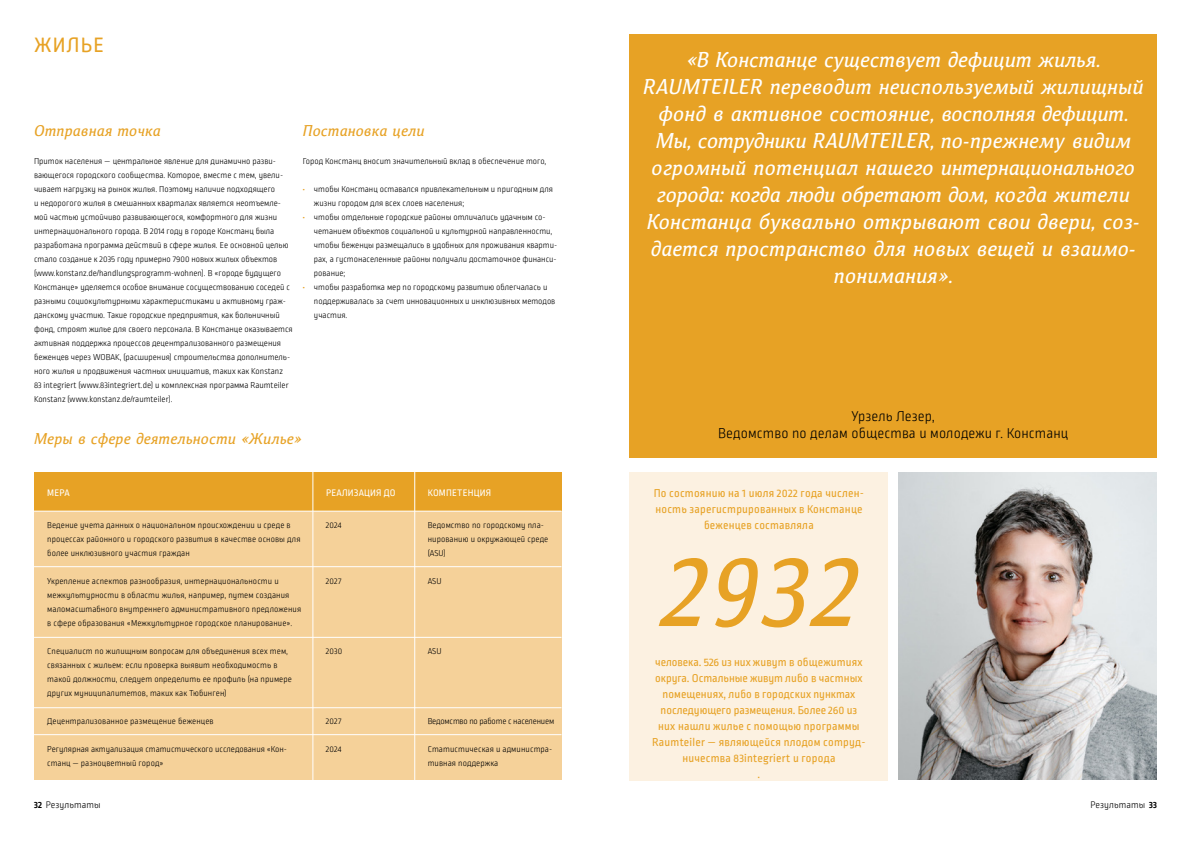
<style>
.page{position:relative;width:1191px;height:842px;background:#fff}
.page>*{position:absolute;margin:0;border:0;box-sizing:border-box;transform-origin:0 0}
.t1{font:italic 99px "Calendula";color:#e7a225}
.t2{font:italic 22px/27px "Calendula";letter-spacing:.02em;color:#fff;text-align:center}
.t3{font:22px "Ropa Mix Pro";letter-spacing:.06em;color:#e7a225}
.t4{font:italic 16px "Calendula";letter-spacing:.02em;color:#e7a225}
.t5{font:300 15px/17px "Ropa Mix Pro";letter-spacing:.01em;color:#000;text-align:center}
.t6{font:12px/16px "Ropa Mix Pro";letter-spacing:.02em;color:#e7a225;text-align:center}
.t7{font:10px "Ropa Mix Pro";letter-spacing:.02em;color:#fff}
.t8{font:300 10px "Ropa Mix Pro";letter-spacing:.01em;color:#000}
.t9{font:300 9px/14px "Ropa Mix Pro";color:#000}
.t10{font:300 9px "Ropa Mix Pro";letter-spacing:-.02em;color:#000}
.s1{font-weight:700;color:#e7a225}
.s2{font-weight:700}
</style>
<div class="page">
<div style="left:34px;top:472px;width:527px;height:308px;background:#f5d199"></div>
<div style="left:629px;top:34px;width:528px;height:424px;background:#e7a225"></div>
<div style="left:629px;top:472px;width:259px;height:308px;background:#fcf1e1"></div>
<div style="left:34px;top:472px;width:527px;height:39px;background:#e7a225"></div>
<hr style="left:34px;top:511px;width:527px;height:1px;background:#fff">
<hr style="left:34px;top:566px;width:527px;height:1px;background:#fff">
<hr style="left:312px;top:472px;width:1px;height:370px;background:#fff">
<hr style="left:414px;top:472px;width:1px;height:370px;background:#fff">
<hr style="left:34px;top:637px;width:527px;height:1px;background:#fff">
<hr style="left:34px;top:734px;width:527px;height:1px;background:#fff">
<hr style="left:34px;top:707px;width:527px;height:1px;background:#fff">
<img style="left:898px;top:472px;width:259px;height:308px">
<h2 class="t3" style="left:34px;top:33px;width:72px">ЖИЛЬЕ</h2>
<h3 class="t4" style="left:34px;top:121px;width:128px">Отправная точка</h3>
<p class="t9" style="left:34px;top:155px;width:260px">Приток населения — центральное явление для динамично разви&shy;вающегося городского сообщества. Которое, вместе с тем, увели&shy;чивает нагрузку на рынок жилья. Поэтому наличие подходящего<br>и недорогого жилья в смешанных кварталах является неотъемле&shy;мой частью устойчиво развивающегося, комфортного для жизни интернационального города. В 2014 году в городе Констанц была разработана программа действий в сфере жилья. Ее основной целью стало создание к 2035 году примерно 7900 новых жилых объектов (www.konstanz.de/handlungsprogramm-wohnen). В «городе будущего Констанце» уделяется особое внимание сосуществованию соседей с разными социокультурными характеристиками и активному граж&shy;данскому участию. Такие городские предприятия, как больничный фонд, строят жилье для своего персонала. В Констанце оказывается активная поддержка процессов децентрализованного размещения беженцев через WOBAK, (расширения) строительства дополнитель&shy;ного жилья и продвижения частных инициатив, таких как Konstanz 83 integriert (www.83integriert.de) и комплексная программа Raumteiler Konstanz (www.konstanz.de/raumteiler).</p>
<h3 class="t4" style="left:303px;top:121px;width:123px">Постановка цели</h3>
<p class="t9" style="left:303px;top:155px;width:245px">Город Констанц вносит значительный вклад в обеспечение того,</p>
<p class="t9" style="left:314px;top:183px;width:240px;text-indent:-11px"><span class="s1">•</span> чтобы Констанц оставался привлекательным и пригодным для жизни городом для всех слоев населения;</p>
<p class="t9" style="left:314px;top:211px;width:245px;text-indent:-11px"><span class="s1">•</span> чтобы отдельные городские районы отличались удачным со&shy;четанием объектов социальной и культурной направленности, чтобы беженцы размещались в удобных для проживания кварти&shy;рах, а густонаселенные районы получали достаточное финанси&shy;рование;</p>
<p class="t9" style="left:314px;top:281px;width:243px;text-indent:-11px"><span class="s1">•</span> чтобы разработка мер по городскому развитию облегчалась и поддерживалась за счет инновационных и инклюзивных методов участия.</p>
<h3 class="t4" style="left:34px;top:429px;width:269px">Меры в сфере деятельности «Жилье»</h3>
<p class="t2" style="left:643px;top:47px;width:501px">«В Констанце существует дефицит жилья.<br>RAUMTEILER переводит неиспользуемый жилищный фонд в активное состояние, восполняя дефицит.<br>Мы, сотрудники RAUMTEILER, по-прежнему видим огромный потенциал нашего интернационального города: когда люди обретают дом, когда жители Констанца буквально открывают свои двери, соз&shy;дается пространство для новых вещей и взаимо&shy;понимания».</p>
<h3 class="t5" style="left:718px;top:409px;width:352px">Урзель Лезер,<br>Ведомство по делам общества и молодежи г. Констанц</h3>
<p class="t7" style="left:47px;top:488px;width:24px">МЕРА</p>
<p class="t7" style="left:326px;top:488px;width:71px">РЕАЛИЗАЦИЯ ДО</p>
<p class="t7" style="left:428px;top:488px;width:65px">КОМПЕТЕНЦИЯ</p>
<h3 class="t6" style="left:653px;top:486px;width:212px">По состоянию на 1 июля 2022 года числен&shy;ность зарегистрированных в Констанце беженцев составляла</h3>
<p class="t9" style="left:47px;top:519px;width:255px">Ведение учета данных о национальном происхождении и среде в процессах районного и городского развития в качестве основы для более инклюзивного участия граждан</p>
<p class="t9" style="left:47px;top:575px;width:255px">Укрепление аспектов разнообразия, интернациональности и межкультурности в области жилья, например, путем создания маломасштабного внутреннего административного предложения в сфере образования «Межкультурное городское планирование».</p>
<p class="t9" style="left:47px;top:645px;width:246px">Специалист по жилищным вопросам для объединения всех тем, связанных с жильем: если проверка выявит необходимость в такой должности, следует определить ее профиль (на примере других муниципалитетов, таких как Тюбинген)</p>
<p class="t9" style="left:47px;top:715px;width:168px">Децентрализованное размещение беженцев</p>
<p class="t9" style="left:47px;top:743px;width:241px">Регулярная актуализация статистического исследования «Кон&shy;станц — разноцветный город»</p>
<p class="t9" style="left:428px;top:519px;width:122px">Ведомство по городскому пла&shy;нированию и окружающей среде (ASU)</p>
<p class="t9" style="left:428px;top:575px;width:15px">ASU</p>
<p class="t9" style="left:326px;top:519px;width:17px">2024</p>
<h1 class="t1" style="left:659px;top:533px;width:200px">2932</h1>
<p class="t6" style="left:652px;top:654px;width:215px">человека. 526 из них живут в общежитиях округа. Остальные живут либо в частных помещениях, либо в городских пунктах последующего размещения. Более 260 из них нашли жилье с помощью программы<br>Raumteiler — являющейся плодом сотруд&shy;ничества 83integriert и города<br>.</p>
<p class="t9" style="left:326px;top:575px;width:17px">2027</p>
<p class="t9" style="left:428px;top:645px;width:15px">ASU</p>
<p class="t9" style="left:326px;top:645px;width:18px">2030</p>
<p class="t10" style="left:428px;top:716px;width:128px">Ведомство по работе с населением</p>
<p class="t9" style="left:428px;top:743px;width:126px">Статистическая и администра&shy;тивная поддержка</p>
<p class="t9" style="left:326px;top:715px;width:17px">2027</p>
<p class="t9" style="left:326px;top:743px;width:17px">2024</p>
<p class="t8" style="left:34px;top:799px;width:68px"><span class="s2">32</span> Результаты</p>
<p class="t8" style="left:1090px;top:799px;width:68px">Результаты <span class="s2">33</span></p>
</div>
